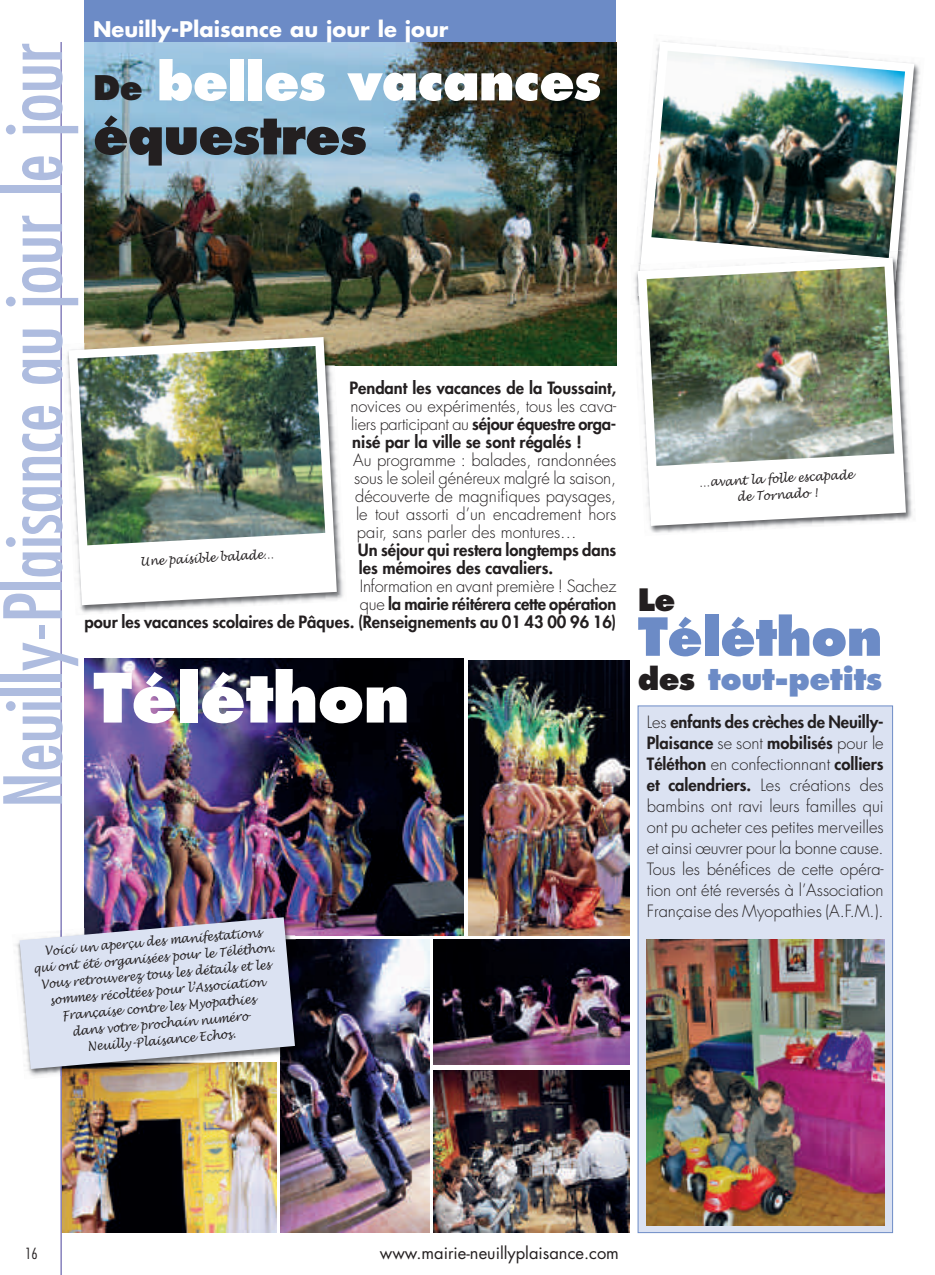
<style>
.page{position:relative;width:935px;height:1275px;background:#fff}
.page>*{position:absolute;margin:0;border:0;box-sizing:border-box;transform-origin:0 0}
.t1{font:condensed 78px "Futura";color:#aebcdf}
.t2{font:800 66px "Futura";letter-spacing:-.015em;color:#fff}
.t3{font:800 51px/54px "Futura";letter-spacing:-.015em;color:#fff}
.t4{font:800 51px "Futura";letter-spacing:-.015em;color:#6c8bc6}
.t5{font:800 30px "Futura";letter-spacing:-.015em;color:#6c8bc6}
.t6{font:800 30px "Futura";color:#231f20}
.t7{font:700 21px "Futura";color:#fff}
.t8{font:300 16.5px/21px "Futura";color:#231f20;text-align:justify}
.t9{font:800 16.5px/18px "Futura";color:#231f20}
.t10{font:16.5px "Futura";color:#231f20}
.t11{font:300 condensed 15px "Futura";color:#231f20}
.t12{font:italic 12px/16.5px "Lucida Handwriting";color:#231f20;text-align:center;scale:.9 1}
.s1{font-size:33px;color:#231f20}
.s2{color:#231f20}
.s3{font-weight:800}
.s4{font-weight:300}
</style>
<div class="page">
<img style="left:62px;top:1069px;width:214px;height:163px">
<img style="left:280px;top:939px;width:149px;height:294px">
<div style="left:638px;top:706px;width:254px;height:526px;background:#dbe2f2"></div>
<div style="left:637px;top:705px;width:255px;height:528px;border:1px solid #6c8bc6"></div>
<img style="left:646px;top:939px;width:238px;height:287px">
<img style="left:85px;top:42px;width:531px;height:323px">
<div style="left:85px;top:0;width:531px;height:42px;background:#6c8bc6"></div>
<hr style="left:60px;top:42px;width:2px;height:1233px;background:#8781bd">
<img style="left:85px;top:659px;width:378px;height:276px">
<img style="left:433px;top:939px;width:196px;height:126px">
<img style="left:433px;top:1070px;width:196px;height:162px">
<img style="left:469px;top:660px;width:160px;height:275px">
<svg style="left:640px;top:42px;width:274px;height:209px"></svg>
<img style="left:651px;top:51px;width:253px;height:207px">
<img style="left:67px;top:343px;width:280px;height:270px">
<img style="left:85px;top:330px;width:249px;height:7px">
<svg style="left:69px;top:337px;width:268px;height:268px"></svg>
<img style="left:77px;top:346px;width:248px;height:199px">
<img style="left:650px;top:388px;width:262px;height:145px">
<img style="left:637px;top:251px;width:260px;height:7px">
<img style="left:841px;top:251px;width:48px;height:7px">
<svg style="left:637px;top:258px;width:268px;height:268px"></svg>
<img style="left:646px;top:267px;width:248px;height:199px">
<img style="left:15px;top:940px;width:45px;height:136px">
<img style="left:62px;top:1069px;width:152px;height:7px">
<img style="left:295px;top:939px;width:10px;height:118px">
<img style="left:85px;top:910px;width:210px;height:7px">
<svg style="left:20px;top:917px;width:275px;height:152px;background:#cfd2e0"></svg>
<p class="t7" style="left:93px;top:19px;width:357px">Neuilly-Plaisance au jour le jour</p>
<h3 class="t3" style="left:93px;top:59px;width:509px"><span class="s1">De</span> belles vacances <span class="s2">équestres</span></h3>
<h1 class="t1" style="left:-3px;top:808px;width:768px;rotate:-90deg">Neuilly-Plaisance au jour le jour</h1>
<p class="t9" style="left:349px;top:380px;width:268px">Pendant les vacances de la Toussaint,</p>
<p class="t8" style="left:350px;top:398px;width:267px;line-height:18px">novices ou expérimentés, tous les cava&shy;liers participant au <span class="s3">séjour équestre orga&shy;nisé par la ville se sont régalés !</span></p>
<p class="t8" style="left:353px;top:452px;width:265px;line-height:18px">Au programme : balades, randonnées sous le soleil généreux malgré la saison, découverte de magnifiques paysages, le tout assorti d’un encadrement hors pair, sans parler des montures…</p>
<p class="t9" style="left:358px;top:542px;width:260px">Un séjour qui restera longtemps dans les mémoires des cavaliers.</p>
<p class="t9" style="left:85px;top:578px;width:533px;text-align:right"><span class="s4">Information en avant première ! Sachez<br>que</span> la mairie réitérera cette opération<br>pour les vacances scolaires de Pâques. (Renseignements au 01 43 00 96 16)</p>
<p class="t12" style="left:140px;top:554px;width:150px;rotate:-3deg">Une paisible balade…</p>
<h2 class="t2" style="left:93px;top:669px;width:318px">Téléthon</h2>
<p class="t12" style="left:32px;top:945px;width:271px;rotate:-5deg">Voici un aperçu des manifestations<br>qui ont été organisées pour le Téléthon.<br>Vous retrouverez tous les détails et les sommes récoltées pour l’Association Française contre les Myopathies<br>dans votre prochain numéro Neuilly-Plaisance Echos.</p>
<p class="t12" style="left:698px;top:475px;width:173px;rotate:-3deg">…avant la folle escapade de Tornado !</p>
<h3 class="t6" style="left:637px;top:586px;width:39px">Le</h3>
<h3 class="t4" style="left:637px;top:614px;width:246px">Téléthon</h3>
<h3 class="t5" style="left:637px;top:666px;width:246px"><span class="s2">des</span> tout-petits</h3>
<p class="t8" style="left:647px;top:712px;width:238px">Les <span class="s3">enfants des crèches de Neuilly-Plaisance</span> se sont <span class="s3">mobilisés</span> pour le <span class="s3">Téléthon</span> en confectionnant <span class="s3">colliers et calendriers.</span> Les créations des bambins ont ravi leurs familles qui ont pu acheter ces petites merveilles et ainsi œuvrer pour la bonne cause.<br>Tous les bénéfices de cette opéra&shy;tion ont été reversés à l’Association Française des Myopathies (A.F.M.).</p>
<p class="t11" style="left:25px;top:1246px;width:14px">16</p>
<p class="t10" style="left:380px;top:1245px;width:241px">www.mairie-neuillyplaisance.com</p>
</div>
